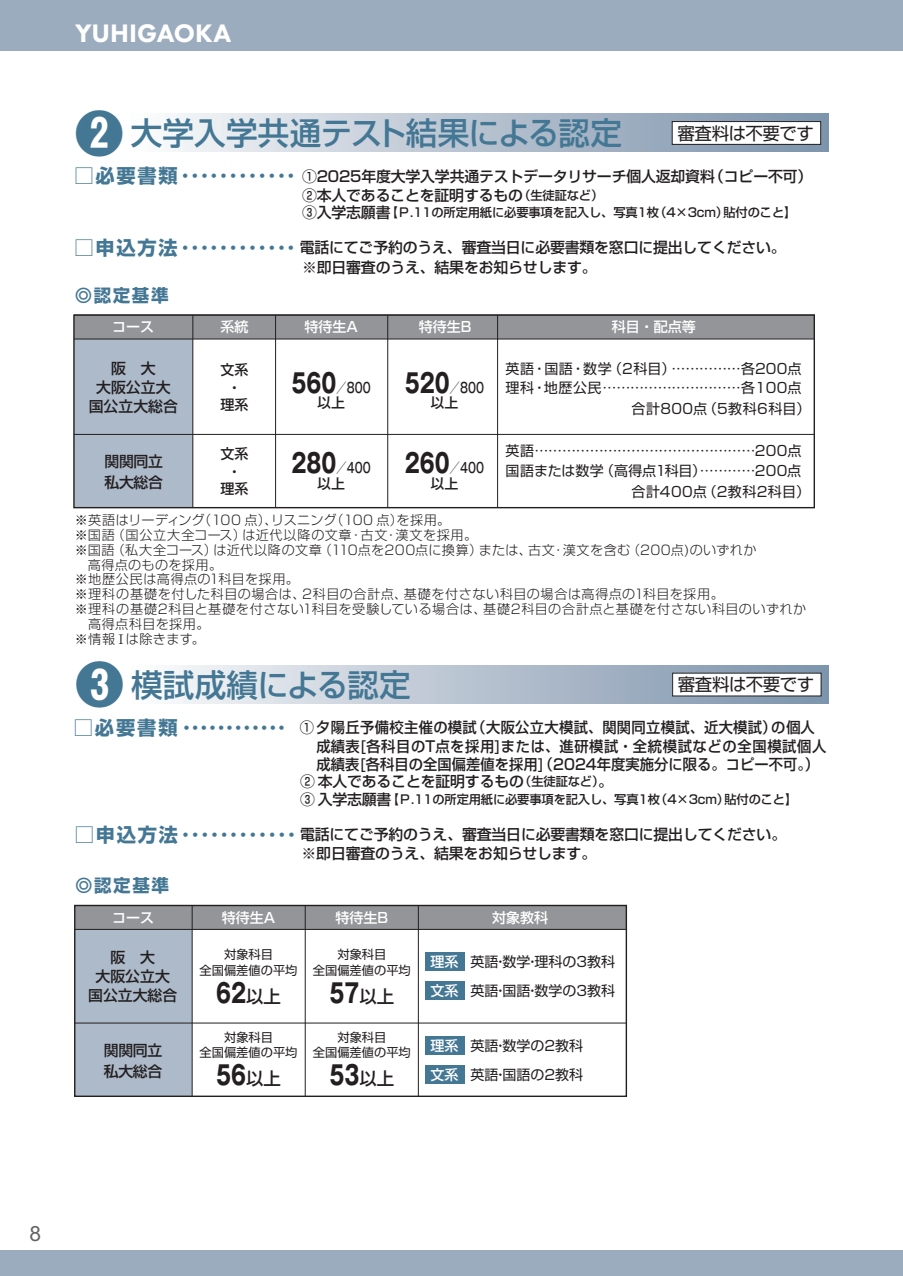
<style>
.page{position:relative;width:903px;height:1276px;background:#fff}
.page>*{position:absolute;margin:0;border:0;box-sizing:border-box;transform-origin:0 0}
.t1{font:31.5px "Shin Go Pro Medium 90 pv RKSJ H";letter-spacing:-.02em;color:#447794}
.t2{font:26.25px "Gothic MB101 Pro Bold 90 pv RKSJ H";color:#231f20;scale:.75 1}
.t3{font:800 26.25px "Futura PT";color:#fff}
.t4{font:21px "Arial";color:#636366}
.t5{font:17.5px "Shin Go Pro Regular 90 pv RKSJ H";letter-spacing:-.03em;color:#231f20}
.t6{font:17.5px "Shin Go Pro Bold 90 pv RKSJ H";letter-spacing:.09em;color:#447794}
.t7{font:14.88px/19.2px "Shin Go Pro Medium 90 pv RKSJ H";letter-spacing:-.01em;color:#231f20}
.t8{font:14.88px/19.1px "Shin Go Pro Medium 90 pv RKSJ H";letter-spacing:.025em;color:#231f20;scale:.96 1}
.t9{font:14.88px/17.5px "Shin Go Pro Medium 90 pv RKSJ H";letter-spacing:-.01em;color:#231f20;scale:.96 1}
.t10{font:14px/29.2px "Shin Go Pro Regular 90 pv RKSJ H";color:#231f20}
.t11{font:14px/19.2px "Shin Go Pro Regular 90 pv RKSJ H";letter-spacing:.03em;color:#231f20}
.t12{font:14px/15.8px "Gothic MB101 Pro Medium 90 pv RKSJ H";color:#231f20;text-align:center;scale:.75 1}
.t13{font:14px "Shin Go Pro Medium 90 pv RKSJ H";color:#fff}
.t14{font:14px/17.5px "Shin Go Pro Medium 90 pv RKSJ H";color:#231f20;text-align:center}
.t15{font:13.12px/14.9px "Shin Go Pro Light 90 pv RKSJ H";letter-spacing:.035em;color:#231f20}
.t16{font:12.25px "Shin Go Pro Medium 90 pv RKSJ H";letter-spacing:-.01em;color:#231f20}
.t17{font:12.25px/15.8px "Shin Go Pro Regular 90 pv RKSJ H";color:#231f20;text-align:center}
.s1{font-family:"Gothic MB101 Pro Bold 90 pv RKSJ H";font-size:49px}
.s2{font-family:"Shin Go Pro Bold 90 pv RKSJ H";font-size:19.25px;color:#447794}
.s3{font-size:12.25px}
.s4{font-size:14.88px}
.s5{font-family:"Gothic MB101 Pro Bold 90 pv RKSJ H";font-size:26.25px}
.s6{font-family:"Ryumin Pr 6 Regular 90 pv RKSJ H"}
.s7{font-family:"Shin Go Pro Medium 90 pv RKSJ H";font-size:17.32px}
.s8{font-family:"Shin Go Pro Medium 90 pv RKSJ H";color:#fff}
</style>
<div class="page">
<div style="left:0;top:0;width:903px;height:50px;background:#9cacbf"></div>
<div style="left:0;top:1251px;width:903px;height:25px;background:#9cacbf"></div>
<div style="left:127px;top:114px;width:702px;height:38px;background:linear-gradient(to right,#fafafb,#788fa9)"></div>
<div style="left:672px;top:122px;width:149px;height:22px;background:#fff"></div>
<div style="left:672px;top:121px;width:149px;height:24px;border:1px solid #231f20"></div>
<div style="left:74px;top:339px;width:119px;height:168px;background:#adbac9"></div>
<div style="left:74px;top:315px;width:740px;height:24px;background:#939598"></div>
<hr style="left:193px;top:315px;width:1px;height:192px;background:#231f20">
<div style="left:73px;top:314px;width:742px;height:194px;border:1px solid #231f20"></div>
<hr style="left:74px;top:434px;width:740px;height:1px;background:#231f20">
<hr style="left:74px;top:339px;width:740px;height:1px;background:#231f20">
<hr style="left:387px;top:315px;width:1px;height:192px;background:#231f20">
<hr style="left:275px;top:315px;width:1px;height:192px;background:#231f20">
<hr style="left:497px;top:315px;width:1px;height:192px;background:#231f20">
<div style="left:128px;top:665px;width:701px;height:38px;background:linear-gradient(to right,#fafafb,#788fa8)"></div>
<div style="left:673px;top:673px;width:148px;height:23px;background:#fff"></div>
<div style="left:75px;top:929px;width:117px;height:167px;background:#adbac9"></div>
<div style="left:75px;top:905px;width:551px;height:24px;background:#939598"></div>
<hr style="left:192px;top:905px;width:1px;height:191px;background:#231f20">
<div style="left:74px;top:905px;width:553px;height:192px;border:1px solid #231f20"></div>
<hr style="left:75px;top:1023px;width:551px;height:1px;background:#231f20">
<hr style="left:75px;top:929px;width:551px;height:1px;background:#231f20">
<hr style="left:305px;top:905px;width:1px;height:191px;background:#231f20">
<hr style="left:418px;top:905px;width:1px;height:191px;background:#231f20">
<div style="left:425px;top:952px;width:39px;height:19px;background:#447794"></div>
<div style="left:425px;top:981px;width:39px;height:19px;background:#447794"></div>
<div style="left:425px;top:1036px;width:39px;height:18px;background:#447794"></div>
<div style="left:425px;top:1065px;width:39px;height:18px;background:#447794"></div>
<h2 class="t3" style="left:75px;top:25px;width:158px">YUHIGAOKA</h2>
<h1 class="t1" style="left:75px;top:121px;width:549px"><span class="s1">❷</span> 大学入学共通テスト結果による認定</h1>
<h3 class="t5" style="left:677px;top:126px;width:138px">審査料は不要です</h3>
<p class="t7" style="left:302px;top:168px;width:512px;text-indent:-227px"><span class="s2">□必要書類････････････</span> ①2025年度大学入学共通テストデータリサーチ個人返却資料（コピー不可）<br>②本人であることを証明するもの<span class="s3">（生徒証など）</span></p>
<p class="t16" style="left:302px;top:208px;width:496px"><span class="s4">③入学志願書</span>【Ｐ.11の所定用紙に必要事項を記入し、写真1枚（4×3cm）貼付のこと】</p>
<p class="t7" style="left:302px;top:240px;width:485px;text-indent:-227px"><span class="s2">□申込方法････････････</span>電話にてご予約のうえ、審査当日に必要書類を窓口に提出してください。※即日審査のうえ、結果をお知らせします。</p>
<h3 class="t6" style="left:75px;top:289px;width:95px">◎認定基準</h3>
<p class="t13" style="left:112px;top:322px;width:43px">コース</p>
<p class="t7" style="left:89px;top:360px;width:91px;text-align:center">阪　大<br>大阪公立大国公立大総合</p>
<p class="t7" style="left:104px;top:453px;width:60px;line-height:21px">関関同立私大総合</p>
<p class="t13" style="left:220px;top:322px;width:29px">系統</p>
<p class="t14" style="left:220px;top:363px;width:29px">文系・理系</p>
<p class="t14" style="left:220px;top:447px;width:29px">文系・理系</p>
<p class="t13" style="left:304px;top:322px;width:55px">特待生A</p>
<p class="t13" style="left:419px;top:322px;width:54px">特待生B</p>
<p class="t13" style="left:612px;top:322px;width:85px">科目・配点等</p>
<p class="t12" style="left:291px;top:381px;width:107px"><span class="s5">560</span>／800以上</p>
<p class="t11" style="left:506px;top:361px;width:297px">英語・国語・数学（2科目）……………各200点理科・地歴公民…………………………各100点</p>
<p class="t11" style="left:632px;top:401px;width:180px">合計800点（5教科6科目）</p>
<p class="t10" style="left:506px;top:443px;width:297px;line-height:19.2px">英語…………………………………………200点国語または数学（高得点1科目）…………200点</p>
<p class="t11" style="left:632px;top:484px;width:180px">合計400点（2教科2科目）</p>
<p class="t12" style="left:405px;top:381px;width:107px"><span class="s5">520</span>／800以上</p>
<p class="t12" style="left:291px;top:462px;width:107px"><span class="s5">280</span>／400以上</p>
<p class="t12" style="left:405px;top:462px;width:107px"><span class="s5">260</span>／400以上</p>
<p class="t15" style="left:75px;top:514px;width:733px">※英語はリーディング（100 点）、リスニング（100 点）を採用。<br>※国語（国公立大全コース）は近代以降の文章・古文・漢文を採用。<br>※国語（私大全コース）は近代以降の文章（110点を200点に換算）または、古文・漢文を含む（200点)のいずれか<br>　高得点のものを採用。<br>※地歴公民は高得点の1科目を採用。<br>※理科の基礎を付した科目の場合は、2科目の合計点、基礎を付さない科目の場合は高得点の1科目を採用。<br>※理科の基礎2科目と基礎を付さない1科目を受験している場合は、基礎2科目の合計点と基礎を付さない科目のいずれか　高得点科目を採用。<br>※情報<span class="s6">Ｉ</span>は除きます。</p>
<h1 class="t1" style="left:75px;top:673px;width:337px"><span class="s1">❸</span> 模試成績による認定</h1>
<h3 class="t5" style="left:678px;top:678px;width:138px">審査料は不要です</h3>
<p class="t8" style="left:316px;top:720px;width:533px;text-indent:-243px"><span class="s2">□必要書類････････････</span> ①夕陽丘予備校主催の模試（大阪公立大模試、関関同立模試、近大模試）の個人成績表[各科目のT点を採用]または、進研模試・全統模試などの全国模試個人</p>
<p class="t9" style="left:300px;top:757px;width:542px;text-indent:16px">成績表[各科目の全国偏差値を採用]（2024年度実施分に限る。コピー不可。）<br>② 本人であることを証明するもの<span class="s3">（生徒証など）</span>。</p>
<p class="t16" style="left:300px;top:795px;width:499px"><span class="s4">③ 入学志願書</span>【Ｐ.11の所定用紙に必要事項を記入し、写真1枚（4×3cm）貼付のこと】</p>
<p class="t7" style="left:302px;top:827px;width:486px;text-indent:-227px"><span class="s2">□申込方法････････････</span>電話にてご予約のうえ、審査当日に必要書類を窓口に提出してください。※即日審査のうえ、結果をお知らせします。</p>
<h3 class="t6" style="left:75px;top:879px;width:95px">◎認定基準</h3>
<p class="t13" style="left:112px;top:912px;width:43px">コース</p>
<p class="t13" style="left:222px;top:912px;width:55px">特待生A</p>
<p class="t13" style="left:336px;top:912px;width:54px">特待生B</p>
<p class="t13" style="left:492px;top:912px;width:57px">対象教科</p>
<p class="t17" style="left:200px;top:948px;width:99px">対象科目<br>全国偏差値の平均</p>
<h2 class="t2" style="left:216px;top:983px;width:88px">62<span class="s7">以上</span></h2>
<p class="t17" style="left:200px;top:1031px;width:99px">対象科目<br>全国偏差値の平均</p>
<h2 class="t2" style="left:216px;top:1065px;width:88px">56<span class="s7">以上</span></h2>
<p class="t17" style="left:313px;top:948px;width:99px">対象科目<br>全国偏差値の平均</p>
<h2 class="t2" style="left:330px;top:983px;width:88px">57<span class="s7">以上</span></h2>
<p class="t17" style="left:313px;top:1031px;width:99px">対象科目<br>全国偏差値の平均</p>
<h2 class="t2" style="left:330px;top:1065px;width:88px">53<span class="s7">以上</span></h2>
<p class="t7" style="left:88px;top:949px;width:91px;text-align:center">阪　大<br>大阪公立大国公立大総合</p>
<p class="t10" style="left:430px;top:949px;width:186px"><span class="s8">理系</span> 英語・数学・理科の3教科<span class="s8">文系</span> 英語・国語・数学の3教科</p>
<p class="t10" style="left:430px;top:1032px;width:154px"><span class="s8">理系</span> 英語・数学の2教科<span class="s8">文系</span> 英語・国語の2教科</p>
<p class="t7" style="left:104px;top:1041px;width:60px;line-height:21px">関関同立私大総合</p>
<h3 class="t4" style="left:29px;top:1222px;width:13px">8</h3>
</div>
